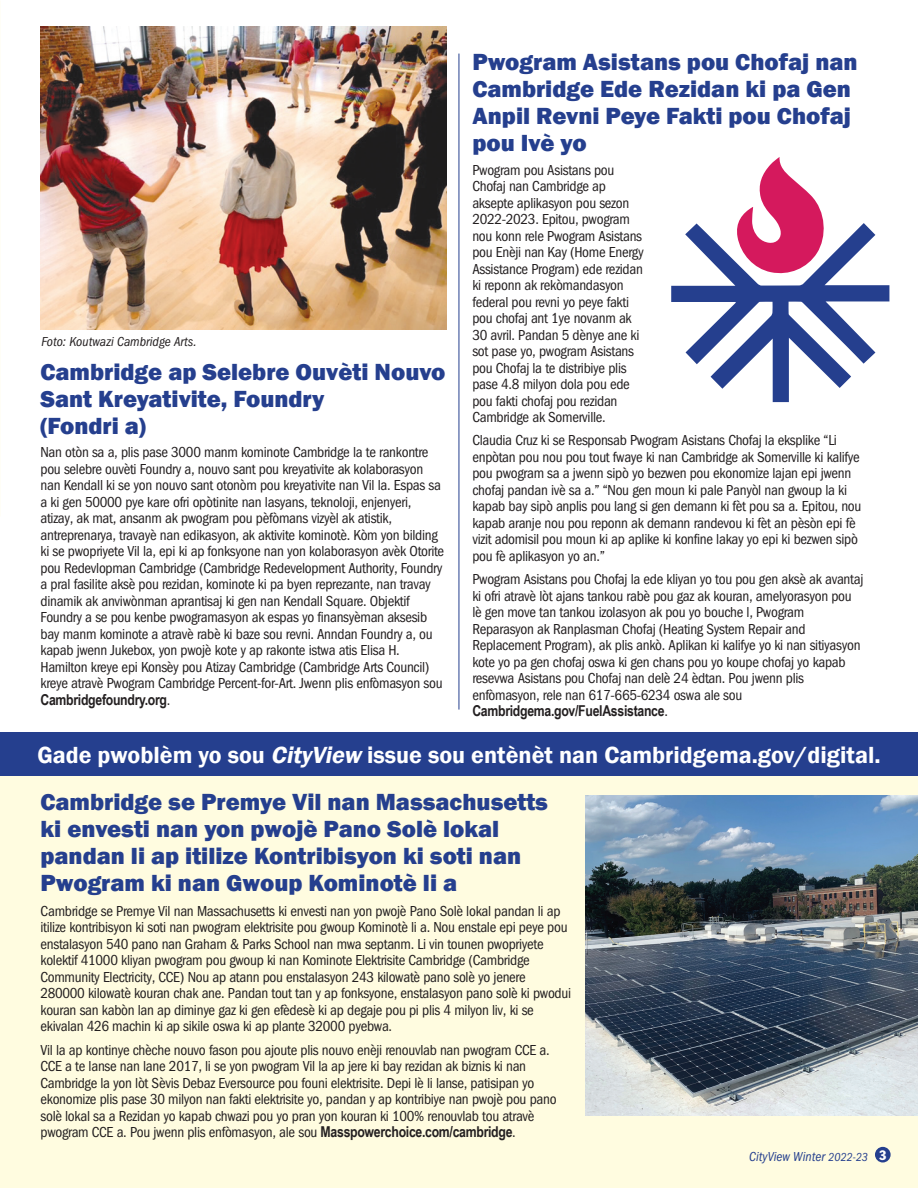
<style>
.page{position:relative;width:918px;height:1188px;background:#fff}
.page>*{position:absolute;margin:0;border:0;box-sizing:border-box;transform-origin:0 0}
.Head{font:800 24px/27px "Franklin Gothic";color:#253f8e}
.t1{font:600 24px "Franklin Gothic";color:#fff}
.Body{font:condensed 15px/16.5px "Franklin Gothic";letter-spacing:-.02em;color:#231f20}
.t2{font:italic condensed 13.5px "Franklin Gothic";color:#231f20}
.t3{font:italic condensed 13.5px "Franklin Gothic";color:#253f8e}
.t4{font:condensed 13.5px "Franklin Gothic Std";color:#fff}
.s1{font-family:"Arial Narrow";font-weight:700;font-stretch:normal}
.s2{font-style:italic}
.s3{font-size:12px}
</style>
<div class="page">
<div style="left:0;top:759px;width:918px;height:429px;background:#fffce0"></div>
<div style="left:0;top:733px;width:918px;height:43px;background:#253f8e"></div>
<img style="left:585px;top:796px;width:333px;height:320px">
<hr style="left:459px;top:54px;width:1px;height:656px;background:#253f8e">
<img style="left:41px;top:26px;width:405px;height:304px">
<div style="left:875px;top:1147px;width:16px;height:15px;background:#253f8e;border-radius:50%"></div>
<svg style="left:671px;top:157px;width:218px;height:245px"></svg>
<p class="Head" style="left:472px;top:49px;width:387px">Pwogram Asistans pou Chofaj nan<br>Cambridge Ede Rezidan ki pa Gen<br>Anpil Revni Peye Fakti pou Chofaj pou Ivè yo</p>
<p class="Body" style="left:472px;top:162px;width:173px">Pwogram pou Asistans pou<br>Chofaj nan Cambridge ap aksepte aplikasyon pou sezon<br>2022-2023. Epitou, pwogram nou konn rele Pwogram Asistans pou Enèji nan Kay (Home Energy<br>Assistance Program) ede rezidan ki reponn ak rekòmandasyon federal pou revni yo peye fakti pou chofaj ant 1ye novanm ak<br>30 avril. Pandan 5 dènye ane ki sot pase yo, pwogram Asistans pou Chofaj la te distribiye plis pase 4.8 milyon dola pou ede pou fakti chofaj pou rezidan<br>Cambridge ak Somerville.</p>
<p class="Body" style="left:472px;top:432px;width:391px">Claudia Cruz ki se Responsab Pwogram Asistans Chofaj la eksplike “Li enpòtan pou nou pou tout fwaye ki nan Cambridge ak Somerville ki kalifye pou pwogram sa a jwenn sipò yo bezwen pou ekonomize lajan epi jwenn chofaj pandan ivè sa a.” “Nou gen moun ki pale Panyòl nan gwoup la ki kapab bay sipò anplis pou lang si gen demann ki fèt pou sa a. Epitou, nou kapab aranje nou pou reponn ak demann randevou ki fèt an pèsòn epi fè vizit adomisil pou moun ki ap aplike ki konfine lakay yo epi ki bezwen sipò pou fè aplikasyon yo an.”</p>
<p class="Body" style="left:472px;top:571px;width:393px">Pwogram Asistans pou Chofaj la ede kliyan yo tou pou gen aksè ak avantaj ki ofri atravè lòt ajans tankou rabè pou gaz ak kouran, amelyorasyon pou lè gen move tan tankou izolasyon ak pou yo bouche l, Pwogram Reparasyon ak Ranplasman Chofaj (Heating System Repair and Replacement Program), ak plis ankò. Aplikan ki kalifye yo ki nan sitiyasyon kote yo pa gen chofaj oswa ki gen chans pou yo koupe chofaj yo kapab resevwa Asistans pou Chofaj nan delè 24 èdtan. Pou jwenn plis enfòmasyon, rele nan 617-665-6234 oswa ale sou <span class="s1">Cambridgema.gov/FuelAssistance</span>.</p>
<p class="t2" style="left:41px;top:334px;width:157px">Foto: Koutwazi Cambridge Arts.</p>
<p class="Head" style="left:40px;top:359px;width:406px">Cambridge ap Selebre Ouvèti Nouvo<br>Sant Kreyativite, Foundry<br>(Fondri a)</p>
<p class="Body" style="left:40px;top:444px;width:405px">Nan otòn sa a, plis pase 3000 manm kominote Cambridge la te rankontre pou selebre ouvèti Foundry a, nouvo sant pou kreyativite ak kolaborasyon nan Kendall ki se yon nouvo sant otonòm pou kreyativite nan Vil la. Espas sa a ki gen 50000 pye kare ofri opòtinite nan lasyans, teknoloji, enjenyeri, atizay, ak mat, ansanm ak pwogram pou pèfòmans vizyèl ak atistik, antreprenarya, travayè nan edikasyon, ak aktivite kominotè. Kòm yon bilding ki se pwopriyete Vil la, epi ki ap fonksyone nan yon kolaborasyon avèk Otorite pou Redevlopman Cambridge (Cambridge Redevelopment Authority, Foundry a pral fasilite aksè pou rezidan, kominote ki pa byen reprezante, nan travay dinamik ak anviwònman aprantisaj ki gen nan Kendall Square. Objektif Foundry a se pou kenbe pwogramasyon ak espas yo finansyèman aksesib bay manm kominote a atravè rabè ki baze sou revni. Anndan Foundry a, ou kapab jwenn Jukebox, yon pwojè kote y ap rakonte istwa atis Elisa H.<br>Hamilton kreye epi Konsèy pou Atizay Cambridge (Cambridge Arts Council) kreye atravè Pwogram Cambridge Percent-for-Art. Jwenn plis enfòmasyon sou <span class="s1">Cambridgefoundry.org</span>.</p>
<p class="t1" style="left:37px;top:740px;width:845px">Gade pwoblèm yo sou <span class="s2">CityView</span> issue sou entènèt nan Cambridgema.gov/digital.</p>
<p class="Head" style="left:40px;top:789px;width:509px">Cambridge se Premye Vil nan Massachusetts ki envesti nan yon pwojè Pano Solè lokal pandan li ap itilize Kontribisyon ki soti nan Pwogram ki nan Gwoup Kominotè li a</p>
<p class="Body" style="left:40px;top:903px;width:532px">Cambridge se Premye Vil nan Massachusetts ki envesti nan yon pwojè Pano Solè lokal pandan li ap itilize kontribisyon ki soti nan pwogram elektrisite pou gwoup Kominotè li a. Nou enstale epi peye pou enstalasyon 540 pano nan Graham &amp; Parks School nan mwa septanm. Li vin tounen pwopriyete kolektif 41000 kliyan pwogram pou gwoup ki nan Kominote Elektrisite Cambridge (Cambridge Community Electricity, CCE) Nou ap atann pou enstalasyon 243 kilowatè pano solè yo jenere 280000 kilowatè kouran chak ane. Pandan tout tan y ap fonksyone, enstalasyon pano solè ki pwodui kouran san kabòn lan ap diminye gaz ki gen efèdesè ki ap degaje pou pi plis 4 milyon liv, ki se ekivalan 426 machin ki ap sikile oswa ki ap plante 32000 pyebwa.</p>
<p class="Body" style="left:40px;top:1042px;width:518px">Vil la ap kontinye chèche nouvo fason pou ajoute plis nouvo enèji renouvlab nan pwogram CCE a.<br>CCE a te lanse nan lane 2017, li se yon pwogram Vil la ap jere ki bay rezidan ak biznis ki nan Cambridge la yon lòt Sèvis Debaz Eversource pou founi elektrisite. Depi lè li lanse, patisipan yo ekonomize plis pase 30 milyon nan fakti elektrisite yo, pandan y ap kontribiye nan pwojè pou pano solè lokal sa a Rezidan yo kapab chwazi pou yo pran yon kouran ki 100% renouvlab tou atravè pwogram CCE a. Pou jwenn plis enfòmasyon, ale sou <span class="s1">Masspowerchoice.com/cambridge</span>.</p>
<p class="t3" style="left:749px;top:1149px;width:120px">CityView Winter <span class="s3">2022-23</span></p>
<p class="t4" style="left:879px;top:1147px;width:9px">3</p>
</div>
